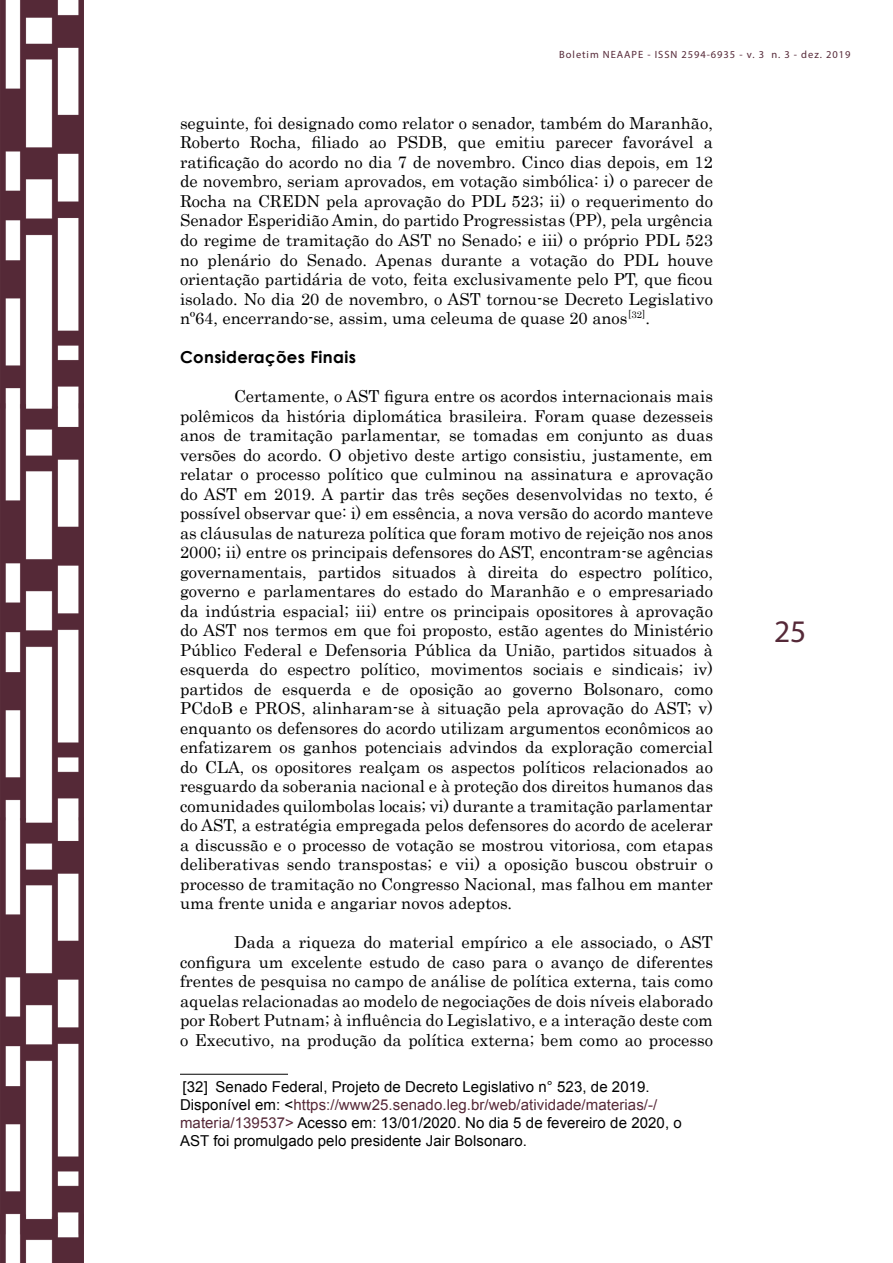
<style>
.page{position:relative;width:893px;height:1263px;background:#fff}
.page>*{position:absolute;margin:0;border:0;box-sizing:border-box;transform-origin:0 0}
.t1{font:31.5px "Myriad Pro";color:#552938}
.t2{font:16.5px/19.5px "Century";color:#000;text-align:justify}
.t3{font:700 16.5px "Century Gothic";letter-spacing:.02em;color:#000}
.t4{font:15px/18px "Arial";letter-spacing:.005em;color:#000}
.t5{font:10.5px "Myriad Pro";letter-spacing:.09em;color:#552938}
.s1{color:#552938}
</style>
<div class="page">
<img style="left:0;top:0;width:84px;height:1263px">
<hr style="left:180px;top:1074px;width:108px;height:1px;background:#000">
<p class="t5" style="left:559px;top:48px;width:293px">Boletim NEAAPE - ISSN 2594-6935 - v. 3 n. 3 - dez. 2019</p>
<p class="t2" style="left:180px;top:112px;width:534px">seguinte, foi designado como relator o senador, também do Maranhão, Roberto Rocha, filiado ao PSDB, que emitiu parecer favorável a ratificação do acordo no dia 7 de novembro. Cinco dias depois, em 12 de novembro, seriam aprovados, em votação simbólica: i) o parecer de Rocha na CREDN pela aprovação do PDL 523; ii) o requerimento do Senador Esperidião Amin, do partido Progressistas (PP), pela urgência do regime de tramitação do AST no Senado; e iii) o próprio PDL 523 no plenário do Senado. Apenas durante a votação do PDL houve orientação partidária de voto, feita exclusivamente pelo PT, que ficou isolado. No dia 20 de novembro, o AST tornou-se Decreto Legislativo nº64, encerrando-se, assim, uma celeuma de quase 20 anos <sup>[32]</sup>.</p>
<p class="t3" style="left:180px;top:344px;width:177px">Considerações Finais</p>
<p class="t2" style="left:180px;top:385px;width:534px;text-indent:54px">Certamente, o AST figura entre os acordos internacionais mais polêmicos da história diplomática brasileira. Foram quase dezesseis anos de tramitação parlamentar, se tomadas em conjunto as duas versões do acordo. O objetivo deste artigo consistiu, justamente, em relatar o processo político que culminou na assinatura e aprovação do AST em 2019. A partir das três seções desenvolvidas no texto, é possível observar que: i) em essência, a nova versão do acordo manteve as cláusulas de natureza política que foram motivo de rejeição nos anos 2000; ii) entre os principais defensores do AST, encontram-se agências governamentais, partidos situados à direita do espectro político, governo e parlamentares do estado do Maranhão e o empresariado da indústria espacial; iii) entre os principais opositores à aprovação do AST nos termos em que foi proposto, estão agentes do Ministério Público Federal e Defensoria Pública da União, partidos situados à esquerda do espectro político, movimentos sociais e sindicais; iv) partidos de esquerda e de oposição ao governo Bolsonaro, como PCdoB e PROS, alinharam-se à situação pela aprovação do AST; v) enquanto os defensores do acordo utilizam argumentos econômicos ao enfatizarem os ganhos potenciais advindos da exploração comercial do CLA, os opositores realçam os aspectos políticos relacionados ao resguardo da soberania nacional e à proteção dos direitos humanos das comunidades quilombolas locais; vi) durante a tramitação parlamentar do AST, a estratégia empregada pelos defensores do acordo de acelerar a discussão e o processo de votação se mostrou vitoriosa, com etapas deliberativas sendo transpostas; e vii) a oposição buscou obstruir o processo de tramitação no Congresso Nacional, mas falhou em manter uma frente unida e angariar novos adeptos.</p>
<p class="t2" style="left:180px;top:931px;width:534px;text-indent:54px">Dada a riqueza do material empírico a ele associado, o AST configura um excelente estudo de caso para o avanço de diferentes frentes de pesquisa no campo de análise de política externa, tais como aquelas relacionadas ao modelo de negociações de dois níveis elaborado por Robert Putnam; à influência do Legislativo, e a interação deste com o Executivo, na produção da política externa; bem como ao processo</p>
<p class="t4" style="left:180px;top:1078px;width:503px">[32] Senado Federal, Projeto de Decreto Legislativo n° 523, de 2019.<br>Disponível em: &lt;<span class="s1">https://www25.senado.leg.br/web/atividade/materias/-/ materia/139537&gt;</span> Acesso em: 13/01/2020. No dia 5 de fevereiro de 2020, o AST foi promulgado pelo presidente Jair Bolsonaro.</p>
<h1 class="t1" style="left:774px;top:612px;width:34px">25</h1>
</div>
